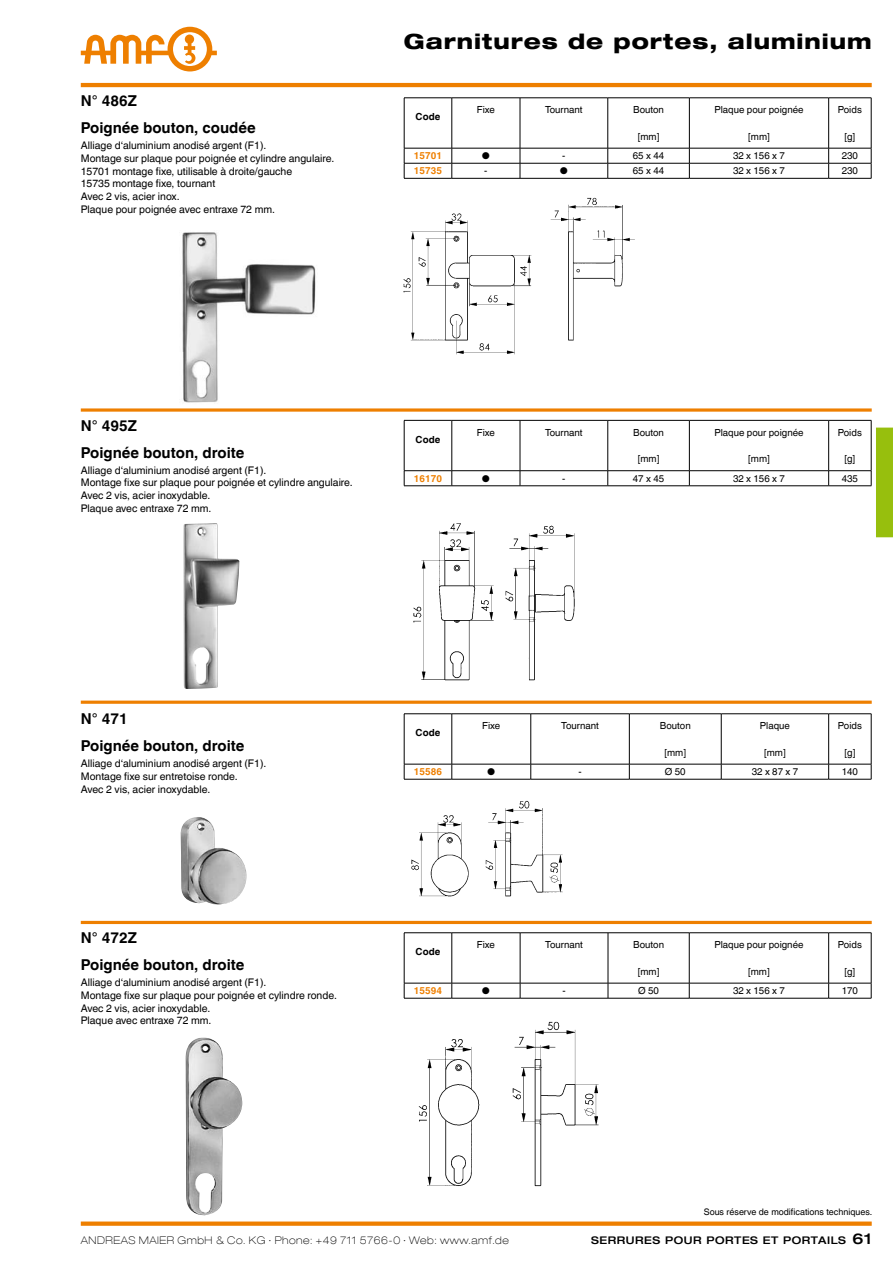
<style>
.page{position:relative;width:893px;height:1263px;background:#fff}
.page>*{position:absolute;margin:0;border:0;box-sizing:border-box;transform-origin:0 0}
.t1{font:800 expanded 21px "Helvetica Neue LT Com";letter-spacing:.045em;color:#000}
.t2{font:700 15px "Helvetica World";color:#000}
.t3{font:10.5px/12.8px "Helvetica World";color:#000}
.t4{font:100 expanded 10.5px "Helvetica Neue LT Com";letter-spacing:.05em;color:#000}
.t5{font:500 expanded 10.5px "Helvetica Neue LT Com";letter-spacing:.05em;color:#000}
.t6{font:9.75px "Helvetica World";color:#000}
.t7{font:700 9.75px "Helvetica World";color:#ee7f00}
.t8{font:700 9.75px "Helvetica World";color:#000}
.t9{font:9px "Helvetica World";color:#000}
.s1{font-size:15px}
</style>
<div class="page">
<hr style="left:81px;top:83px;width:791px;height:4px;background:#ee7f00">
<svg style="left:81px;top:27px;width:136px;height:44px"></svg>
<div style="left:81px;top:1221px;width:791px;height:5px;background:#ee7f00"></div>
<img style="left:182px;top:232px;width:134px;height:171px">
<img style="left:403px;top:197px;width:232px;height:158px">
<img style="left:184px;top:523px;width:55px;height:166px">
<img style="left:413px;top:537px;width:162px;height:144px">
<svg style="left:81px;top:408px;width:791px;height:4px;background:#f19833"></svg>
<hr style="left:81px;top:701px;width:791px;height:3px;background:#ee7f00">
<img style="left:180px;top:817px;width:67px;height:88px">
<img style="left:411px;top:800px;width:152px;height:97px">
<img style="left:185px;top:1037px;width:57px;height:179px">
<img style="left:418px;top:1021px;width:181px;height:166px">
<hr style="left:81px;top:921px;width:791px;height:3px;background:#ee7f00">
<svg style="left:404px;top:98px;width:468px;height:80px"></svg>
<hr style="left:404px;top:178px;width:48px;height:1px;background:#000">
<hr style="left:452px;top:178px;width:68px;height:1px;background:#000">
<hr style="left:520px;top:178px;width:88px;height:1px;background:#000">
<hr style="left:608px;top:178px;width:81px;height:1px;background:#000">
<hr style="left:689px;top:178px;width:140px;height:1px;background:#000">
<hr style="left:829px;top:178px;width:42px;height:1px;background:#000">
<svg style="left:404px;top:420px;width:489px;height:117px"></svg>
<hr style="left:404px;top:485px;width:48px;height:1px;background:#000">
<hr style="left:452px;top:485px;width:68px;height:1px;background:#000">
<hr style="left:520px;top:485px;width:88px;height:1px;background:#000">
<hr style="left:608px;top:485px;width:81px;height:1px;background:#000">
<hr style="left:689px;top:485px;width:140px;height:1px;background:#000">
<hr style="left:829px;top:485px;width:42px;height:1px;background:#000">
<hr style="left:404px;top:713px;width:48px;height:1px;background:#000">
<hr style="left:452px;top:713px;width:79px;height:1px;background:#000">
<hr style="left:531px;top:713px;width:98px;height:1px;background:#000">
<hr style="left:629px;top:713px;width:92px;height:1px;background:#000">
<hr style="left:721px;top:713px;width:108px;height:1px;background:#000">
<hr style="left:829px;top:713px;width:42px;height:1px;background:#000">
<svg style="left:404px;top:714px;width:468px;height:65px"></svg>
<hr style="left:404px;top:779px;width:48px;height:1px;background:#000">
<hr style="left:452px;top:779px;width:79px;height:1px;background:#000">
<hr style="left:531px;top:779px;width:98px;height:1px;background:#000">
<hr style="left:629px;top:779px;width:92px;height:1px;background:#000">
<hr style="left:721px;top:779px;width:108px;height:1px;background:#000">
<hr style="left:829px;top:779px;width:42px;height:1px;background:#000">
<hr style="left:404px;top:932px;width:48px;height:1px;background:#000">
<hr style="left:452px;top:932px;width:68px;height:1px;background:#000">
<hr style="left:520px;top:932px;width:88px;height:1px;background:#000">
<hr style="left:608px;top:932px;width:81px;height:1px;background:#000">
<hr style="left:689px;top:932px;width:140px;height:1px;background:#000">
<hr style="left:829px;top:932px;width:42px;height:1px;background:#000">
<svg style="left:404px;top:933px;width:468px;height:65px"></svg>
<hr style="left:404px;top:998px;width:48px;height:1px;background:#000">
<hr style="left:452px;top:998px;width:68px;height:1px;background:#000">
<hr style="left:520px;top:998px;width:88px;height:1px;background:#000">
<hr style="left:608px;top:998px;width:81px;height:1px;background:#000">
<hr style="left:689px;top:998px;width:140px;height:1px;background:#000">
<hr style="left:829px;top:998px;width:42px;height:1px;background:#000">
<h2 class="t2" style="left:81px;top:92px;width:58px">N° 486Z</h2>
<h2 class="t2" style="left:81px;top:119px;width:176px">Poignée bouton, coudée</h2>
<p class="t3" style="left:81px;top:139px;width:255px">Alliage d‘aluminium anodisé argent (F1).<br>Montage sur plaque pour poignée et cylindre angulaire.<br>15701 montage fixe, utilisable à droite/gauche<br>15735 montage fixe, tournant<br>Avec 2 vis, acier inox.<br>Plaque pour poignée avec entraxe 72 mm.</p>
<h1 class="t1" style="left:404px;top:28px;width:469px">Garnitures de portes, aluminium</h1>
<p class="t8" style="left:416px;top:111px;width:26px">Code</p>
<p class="t6" style="left:477px;top:104px;width:19px">Fixe</p>
<p class="t6" style="left:545px;top:104px;width:39px">Tournant</p>
<p class="t6" style="left:633px;top:104px;width:32px">Bouton</p>
<p class="t6" style="left:638px;top:131px;width:23px">[mm]</p>
<p class="t6" style="left:714px;top:104px;width:91px">Plaque pour poignée</p>
<p class="t6" style="left:748px;top:131px;width:23px">[mm]</p>
<p class="t6" style="left:838px;top:104px;width:25px">Poids</p>
<p class="t6" style="left:844px;top:131px;width:12px">[g]</p>
<p class="t7" style="left:414px;top:150px;width:30px">15701</p>
<p class="t6" style="left:482px;top:150px;width:10px">●</p>
<p class="t6" style="left:562px;top:150px;width:5px">-</p>
<p class="t6" style="left:633px;top:150px;width:33px">65 x 44</p>
<p class="t6" style="left:733px;top:150px;width:53px">32 x 156 x 7</p>
<p class="t6" style="left:842px;top:150px;width:18px">230</p>
<p class="t7" style="left:414px;top:165px;width:30px">15735</p>
<p class="t6" style="left:484px;top:165px;width:5px">-</p>
<p class="t6" style="left:560px;top:165px;width:10px">●</p>
<p class="t6" style="left:633px;top:165px;width:33px">65 x 44</p>
<p class="t6" style="left:733px;top:165px;width:53px">32 x 156 x 7</p>
<p class="t6" style="left:842px;top:165px;width:18px">230</p>
<h2 class="t2" style="left:81px;top:417px;width:58px">N° 495Z</h2>
<h2 class="t2" style="left:81px;top:444px;width:165px">Poignée bouton, droite</h2>
<p class="t3" style="left:81px;top:464px;width:274px">Alliage d‘aluminium anodisé argent (F1).<br>Montage fixe sur plaque pour poignée et cylindre angulaire.<br>Avec 2 vis, acier inoxydable.<br>Plaque avec entraxe 72 mm.</p>
<p class="t8" style="left:416px;top:434px;width:26px">Code</p>
<p class="t6" style="left:477px;top:427px;width:19px">Fixe</p>
<p class="t6" style="left:545px;top:427px;width:39px">Tournant</p>
<p class="t6" style="left:633px;top:427px;width:32px">Bouton</p>
<p class="t6" style="left:638px;top:453px;width:23px">[mm]</p>
<p class="t6" style="left:714px;top:427px;width:91px">Plaque pour poignée</p>
<p class="t6" style="left:748px;top:453px;width:23px">[mm]</p>
<p class="t6" style="left:838px;top:427px;width:25px">Poids</p>
<p class="t6" style="left:844px;top:453px;width:12px">[g]</p>
<p class="t7" style="left:414px;top:473px;width:30px">16170</p>
<p class="t6" style="left:482px;top:473px;width:10px">●</p>
<p class="t6" style="left:562px;top:473px;width:5px">-</p>
<p class="t6" style="left:633px;top:473px;width:33px">47 x 45</p>
<p class="t6" style="left:733px;top:473px;width:53px">32 x 156 x 7</p>
<p class="t6" style="left:842px;top:473px;width:18px">435</p>
<h2 class="t2" style="left:81px;top:710px;width:48px">N° 471</h2>
<h2 class="t2" style="left:81px;top:737px;width:165px">Poignée bouton, droite</h2>
<p class="t3" style="left:81px;top:757px;width:187px">Alliage d‘aluminium anodisé argent (F1).<br>Montage fixe sur entretoise ronde.<br>Avec 2 vis, acier inoxydable.</p>
<h2 class="t2" style="left:81px;top:929px;width:58px">N° 472Z</h2>
<h2 class="t2" style="left:81px;top:956px;width:165px">Poignée bouton, droite</h2>
<p class="t3" style="left:81px;top:976px;width:258px">Alliage d‘aluminium anodisé argent (F1).<br>Montage fixe sur plaque pour poignée et cylindre ronde.<br>Avec 2 vis, acier inoxydable.<br>Plaque avec entraxe 72 mm.</p>
<p class="t8" style="left:416px;top:727px;width:26px">Code</p>
<p class="t6" style="left:482px;top:720px;width:19px">Fixe</p>
<p class="t6" style="left:561px;top:720px;width:39px">Tournant</p>
<p class="t6" style="left:660px;top:720px;width:32px">Bouton</p>
<p class="t6" style="left:664px;top:746px;width:23px">[mm]</p>
<p class="t6" style="left:760px;top:720px;width:32px">Plaque</p>
<p class="t6" style="left:764px;top:746px;width:23px">[mm]</p>
<p class="t6" style="left:838px;top:720px;width:25px">Poids</p>
<p class="t6" style="left:844px;top:746px;width:12px">[g]</p>
<p class="t7" style="left:414px;top:766px;width:30px">15586</p>
<p class="t6" style="left:487px;top:766px;width:10px">●</p>
<p class="t6" style="left:578px;top:766px;width:5px">-</p>
<p class="t6" style="left:665px;top:766px;width:22px">Ø 50</p>
<p class="t6" style="left:752px;top:766px;width:48px">32 x 87 x 7</p>
<p class="t6" style="left:842px;top:766px;width:18px">140</p>
<p class="t8" style="left:416px;top:946px;width:26px">Code</p>
<p class="t6" style="left:477px;top:939px;width:19px">Fixe</p>
<p class="t6" style="left:545px;top:939px;width:39px">Tournant</p>
<p class="t6" style="left:633px;top:939px;width:32px">Bouton</p>
<p class="t6" style="left:638px;top:965px;width:23px">[mm]</p>
<p class="t6" style="left:714px;top:939px;width:91px">Plaque pour poignée</p>
<p class="t6" style="left:748px;top:965px;width:23px">[mm]</p>
<p class="t6" style="left:838px;top:939px;width:25px">Poids</p>
<p class="t6" style="left:844px;top:965px;width:12px">[g]</p>
<p class="t7" style="left:414px;top:985px;width:30px">15594</p>
<p class="t6" style="left:482px;top:985px;width:10px">●</p>
<p class="t6" style="left:562px;top:985px;width:5px">-</p>
<p class="t6" style="left:638px;top:985px;width:22px">Ø 50</p>
<p class="t6" style="left:733px;top:985px;width:53px">32 x 156 x 7</p>
<p class="t6" style="left:842px;top:985px;width:18px">170</p>
<p class="t9" style="left:704px;top:1207px;width:170px">Sous réserve de modifications techniques.</p>
<p class="t4" style="left:81px;top:1233px;width:429px">ANDREAS MAIER GmbH &amp; Co. KG ∙ Phone: +49 711 5766-0 ∙ Web: www.amf.de</p>
<p class="t5" style="left:591px;top:1233px;width:282px">SERRURES POUR PORTES ET PORTAILS <span class="s1">61</span></p>
</div>
